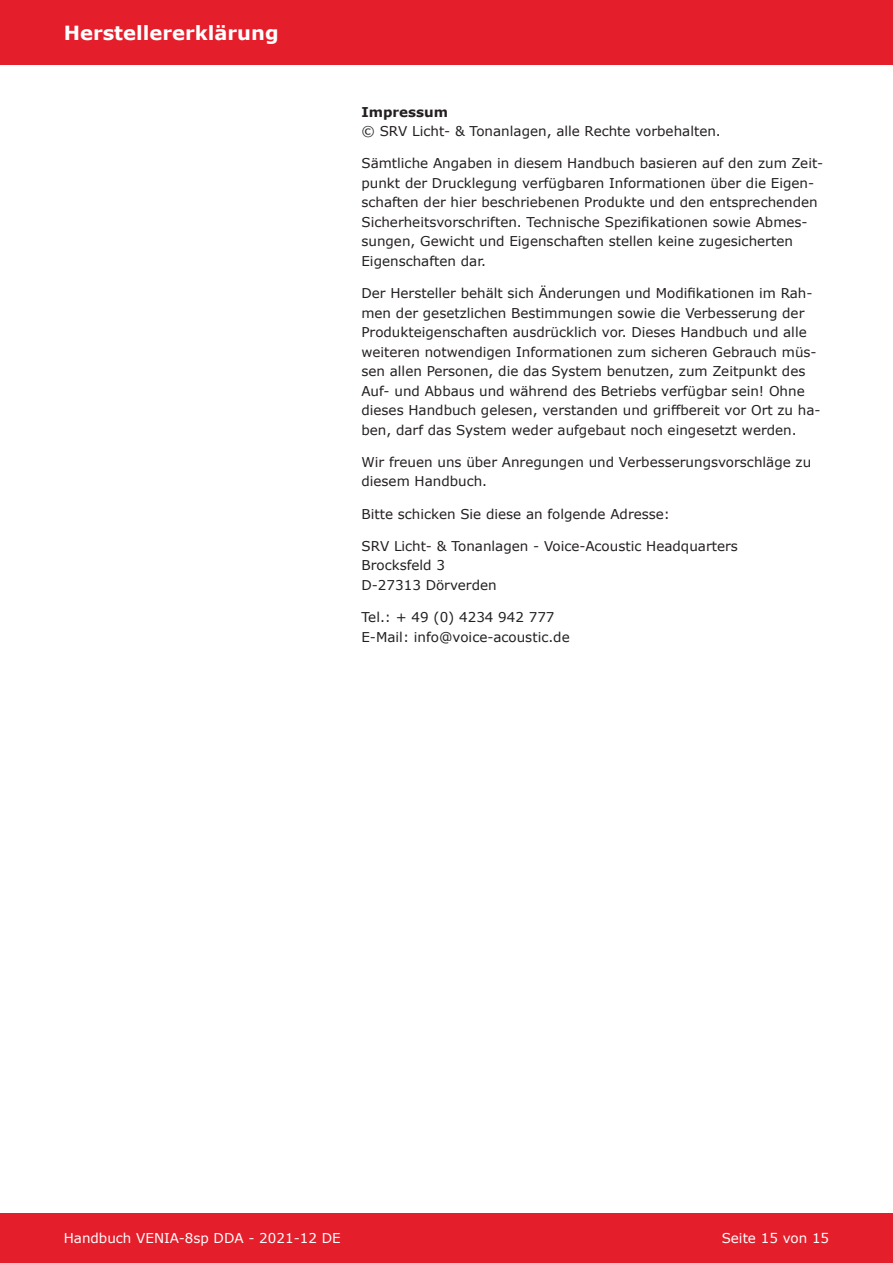
<style>
.page{position:relative;width:893px;height:1263px;background:#fff}
.page>*{position:absolute;margin:0;border:0;box-sizing:border-box;transform-origin:0 0}
.t1{font:700 19.5px "Verdana";color:#fff}
.t2{font:13.5px/19.5px "Verdana";color:#231f20}
.t3{font:13.5px "Verdana";color:#fff}
.t4{font:700 13.5px "Verdana";color:#231f20}
</style>
<div class="page">
<div style="left:0;top:0;width:893px;height:64px;background:#e41e2b"></div>
<div style="left:0;top:1212px;width:893px;height:51px;background:#e41e2b"></div>
<h1 class="t1" style="left:64px;top:20px;width:216px">Herstellererklärung</h1>
<p class="t4" style="left:361px;top:102px;width:88px">Impressum</p>
<p class="t2" style="left:361px;top:121px;width:361px">© SRV Licht- &amp; Tonanlagen, alle Rechte vorbehalten.</p>
<p class="t2" style="left:361px;top:154px;width:463px">Sämtliche Angaben in diesem Handbuch basieren auf den zum Zeit&shy;punkt der Drucklegung verfügbaren Informationen über die Eigen&shy;schaften der hier beschriebenen Produkte und den entsprechenden Sicherheitsvorschriften. Technische Spezifikationen sowie Abmes&shy;sungen, Gewicht und Eigenschaften stellen keine zugesicherten Eigenschaften dar.</p>
<p class="t2" style="left:361px;top:283px;width:461px">Der Hersteller behält sich Änderungen und Modifikationen im Rah&shy;men der gesetzlichen Bestimmungen sowie die Verbesserung der Produkteigenschaften ausdrücklich vor. Dieses Handbuch und alle weiteren notwendigen Informationen zum sicheren Gebrauch müs&shy;sen allen Personen, die das System benutzen, zum Zeitpunkt des Auf- und Abbaus und während des Betriebs verfügbar sein! Ohne dieses Handbuch gelesen, verstanden und griffbereit vor Ort zu ha&shy;ben, darf das System weder aufgebaut noch eingesetzt werden.</p>
<p class="t2" style="left:361px;top:452px;width:451px">Wir freuen uns über Anregungen und Verbesserungsvorschläge zu diesem Handbuch.</p>
<p class="t2" style="left:361px;top:504px;width:310px">Bitte schicken Sie diese an folgende Adresse:</p>
<p class="t2" style="left:361px;top:536px;width:378px">SRV Licht- &amp; Tonanlagen - Voice-Acoustic Headquarters<br>Brocksfeld 3<br>D-27313 Dörverden</p>
<p class="t2" style="left:361px;top:607px;width:210px">Tel.: + 49 (0) 4234 942 777<br>E-Mail: info@voice-acoustic.de</p>
<p class="t3" style="left:64px;top:1228px;width:278px">Handbuch VENIA-8sp DDA - 2021-12 DE</p>
<p class="t3" style="left:722px;top:1228px;width:109px">Seite 15 von 15</p>
</div>
